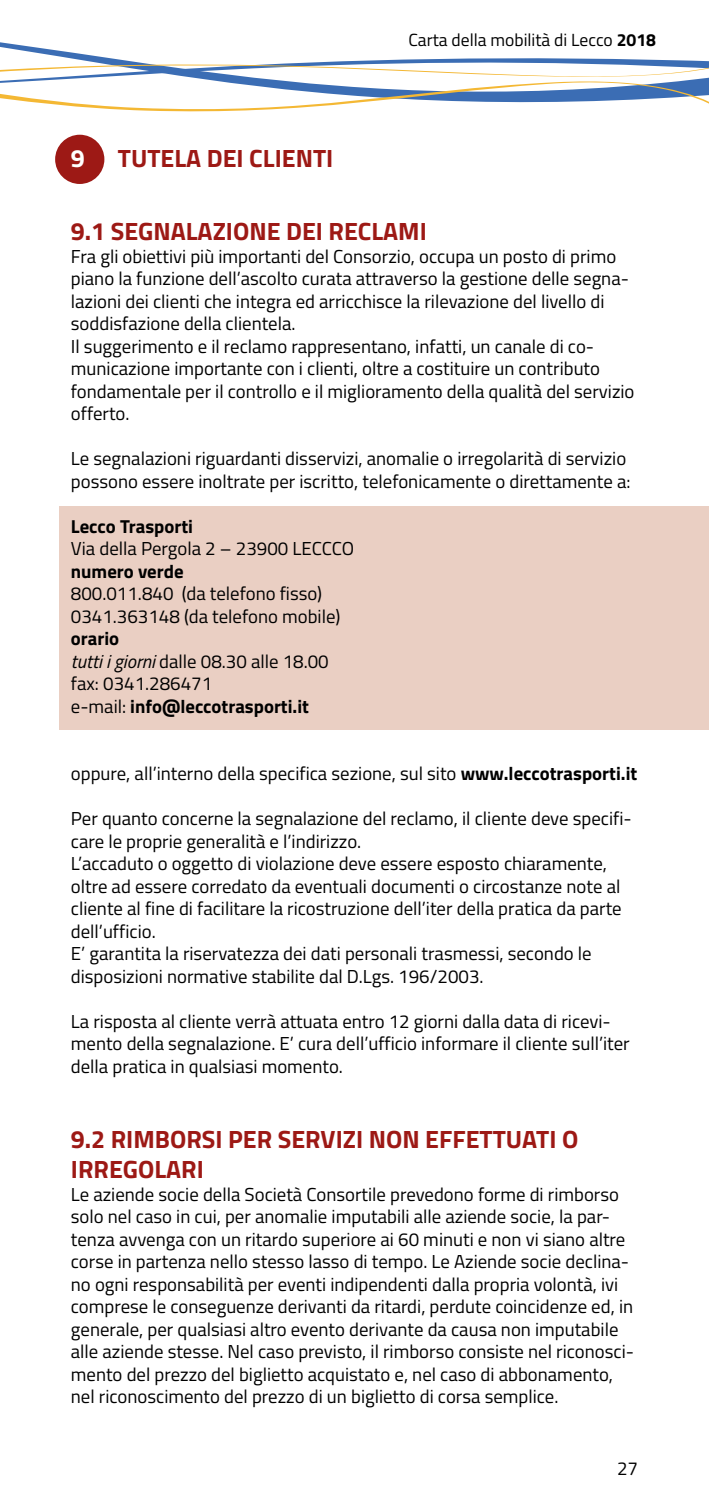
<style>
.page{position:relative;width:709px;height:1489px;background:#fff}
.page>*{position:absolute;margin:0;border:0;box-sizing:border-box;transform-origin:0 0}
.t1{font:700 25px/30px "Titillium Web";color:#9d1915}
.t2{font:700 25px "Titillium Web";color:#fff}
.t3{font:18.75px/22.5px "Titillium Web";color:#000}
.t4{font:700 18.75px "Titillium Web";color:#000}
.t5{font:17.5px "Titillium Web";color:#000}
.s1{font-weight:700}
.s2{font-style:italic}
</style>
<div class="page">
<svg style="left:0;top:42px;width:307px;height:70px"></svg>
<svg style="left:0;top:47px;width:709px;height:60px"></svg>
<div style="left:60px;top:506px;width:649px;height:224px;background:#eacfc3"></div>
<div style="left:55px;top:135px;width:49px;height:49px;background:#9d1915;border-radius:50%"></div>
<h1 class="t2" style="left:71px;top:139px;width:15px">9</h1>
<h1 class="t1" style="left:118px;top:141px;width:217px">TUTELA DEI CLIENTI</h1>
<p class="t5" style="left:408px;top:27px;width:249px">Carta della mobilità di Lecco <span class="s1">2018</span></p>
<h1 class="t1" style="left:71px;top:215px;width:357px">9.1 SEGNALAZIONE DEI RECLAMI</h1>
<p class="t3" style="left:71px;top:244px;width:565px">Fra gli obiettivi più importanti del Consorzio, occupa un posto di primo piano la funzione dell’ascolto curata attraverso la gestione delle segna&shy;lazioni dei clienti che integra ed arricchisce la rilevazione del livello di soddisfazione della clientela.<br>Il suggerimento e il reclamo rappresentano, infatti, un canale di co&shy;municazione importante con i clienti, oltre a costituire un contributo fondamentale per il controllo e il miglioramento della qualità del servizio offerto.</p>
<p class="t3" style="left:71px;top:446px;width:561px">Le segnalazioni riguardanti disservizi, anomalie o irregolarità di servizio possono essere inoltrate per iscritto, telefonicamente o direttamente a:</p>
<p class="t4" style="left:71px;top:511px;width:124px">Lecco Trasporti</p>
<p class="t3" style="left:71px;top:536px;width:285px">Via della Pergola 2 – 23900 LECCCO</p>
<p class="t4" style="left:71px;top:556px;width:114px">numero verde</p>
<p class="t3" style="left:71px;top:581px;width:271px">800.011.840 (da telefono fisso)<br>0341.363148 (da telefono mobile)</p>
<p class="t3" style="left:71px;top:626px;width:259px"><span class="s1">orario<br></span><span class="s2">tutti i giorni</span> dalle 08.30 alle 18.00 fax: 0341.286471<br>e-mail: <span class="s1">info@leccotrasporti.it</span></p>
<p class="t3" style="left:71px;top:761px;width:568px">oppure, all’interno della specifica sezione, sul sito <span class="s1">www.leccotrasporti.it</span></p>
<p class="t3" style="left:71px;top:806px;width:562px">Per quanto concerne la segnalazione del reclamo, il cliente deve specifi&shy;care le proprie generalità e l’indirizzo.<br>L’accaduto o oggetto di violazione deve essere esposto chiaramente, oltre ad essere corredato da eventuali documenti o circostanze note al cliente al fine di facilitare la ricostruzione dell’iter della pratica da parte dell’ufficio.<br>E’ garantita la riservatezza dei dati personali trasmessi, secondo le disposizioni normative stabilite dal D.Lgs. 196/2003.</p>
<p class="t3" style="left:71px;top:1009px;width:560px">La risposta al cliente verrà attuata entro 12 giorni dalla data di ricevi&shy;mento della segnalazione. E’ cura dell’ufficio informare il cliente sull’iter della pratica in qualsiasi momento.</p>
<h1 class="t1" style="left:71px;top:1122px;width:509px">9.2 RIMBORSI PER SERVIZI NON EFFETTUATI O<br>IRREGOLARI</h1>
<p class="t3" style="left:71px;top:1181px;width:564px">Le aziende socie della Società Consortile prevedono forme di rimborso solo nel caso in cui, per anomalie imputabili alle aziende socie, la par&shy;tenza avvenga con un ritardo superiore ai 60 minuti e non vi siano altre corse in partenza nello stesso lasso di tempo. Le Aziende socie declina&shy;no ogni responsabilità per eventi indipendenti dalla propria volontà, ivi comprese le conseguenze derivanti da ritardi, perdute coincidenze ed, in generale, per qualsiasi altro evento derivante da causa non imputabile alle aziende stesse. Nel caso previsto, il rimborso consiste nel riconosci&shy;mento del prezzo del biglietto acquistato e, nel caso di abbonamento, nel riconoscimento del prezzo di un biglietto di corsa semplice.</p>
<p class="t3" style="left:617px;top:1455px;width:22px">27</p>
</div>
